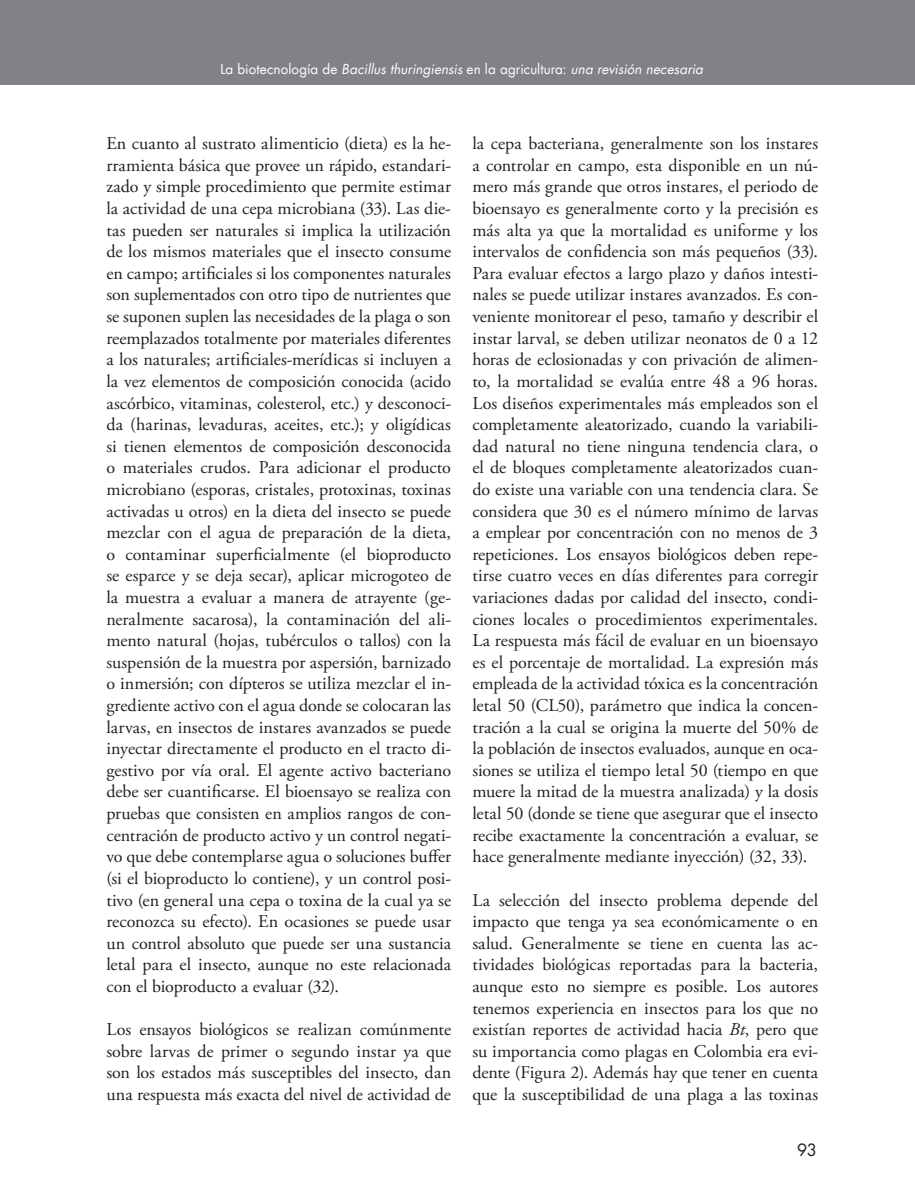
<style>
.page{position:relative;width:915px;height:1191px;background:#fff}
.page>*{position:absolute;margin:0;border:0;box-sizing:border-box;transform-origin:0 0}
.t1{font:18px/21.6px "Adobe Garamond Pro";color:#231f20;text-align:justify}
.t2{font:16.5px "Futura LT";color:#231f20}
.t3{font:italic 13.5px "Futura LT";color:#fff}
.s1{font-style:normal}
.s2{font-style:italic}
</style>
<div class="page">
<div style="left:1px;top:0;width:913px;height:85px;background:#808285"></div>
<p class="t3" style="left:220px;top:61px;width:484px"><span class="s1">La biotecnología de</span> Bacillus thuringiensis <span class="s1">en la agricultura:</span> una revisión necesaria</p>
<p class="t1" style="left:106px;top:133px;width:346px">En cuanto al sustrato alimenticio (dieta) es la he&shy;rramienta básica que provee un rápido, estandari&shy;zado y simple procedimiento que permite estimar la actividad de una cepa microbiana (33). Las die&shy;tas pueden ser naturales si implica la utilización de los mismos materiales que el insecto consume en campo; artificiales si los componentes naturales son suplementados con otro tipo de nutrientes que se suponen suplen las necesidades de la plaga o son reemplazados totalmente por materiales diferentes a los naturales; artificiales-merídicas si incluyen a la vez elementos de composición conocida (acido ascórbico, vitaminas, colesterol, etc.) y desconoci&shy;da (harinas, levaduras, aceites, etc.); y oligídicas si tienen elementos de composición desconocida o materiales crudos. Para adicionar el producto microbiano (esporas, cristales, protoxinas, toxinas activadas u otros) en la dieta del insecto se puede mezclar con el agua de preparación de la dieta, o contaminar superficialmente (el bioproducto se esparce y se deja secar), aplicar microgoteo de la muestra a evaluar a manera de atrayente (ge&shy;neralmente sacarosa), la contaminación del ali&shy;mento natural (hojas, tubérculos o tallos) con la suspensión de la muestra por aspersión, barnizado o inmersión; con dípteros se utiliza mezclar el in&shy;grediente activo con el agua donde se colocaran las larvas, en insectos de instares avanzados se puede inyectar directamente el producto en el tracto di&shy;gestivo por vía oral. El agente activo bacteriano debe ser cuantificarse. El bioensayo se realiza con pruebas que consisten en amplios rangos de con&shy;centración de producto activo y un control negati&shy;vo que debe contemplarse agua o soluciones buffer (si el bioproducto lo contiene), y un control posi&shy;tivo (en general una cepa o toxina de la cual ya se reconozca su efecto). En ocasiones se puede usar un control absoluto que puede ser una sustancia letal para el insecto, aunque no este relacionada con el bioproducto a evaluar (32).</p>
<p class="t1" style="left:106px;top:1019px;width:346px">Los ensayos biológicos se realizan comúnmente sobre larvas de primer o segundo instar ya que son los estados más susceptibles del insecto, dan una respuesta más exacta del nivel de actividad de</p>
<p class="t1" style="left:472px;top:133px;width:347px">la cepa bacteriana, generalmente son los instares a controlar en campo, esta disponible en un nú&shy;mero más grande que otros instares, el periodo de bioensayo es generalmente corto y la precisión es más alta ya que la mortalidad es uniforme y los intervalos de confidencia son más pequeños (33).<br>Para evaluar efectos a largo plazo y daños intesti&shy;nales se puede utilizar instares avanzados. Es con&shy;veniente monitorear el peso, tamaño y describir el instar larval, se deben utilizar neonatos de 0 a 12 horas de eclosionadas y con privación de alimen&shy;to, la mortalidad se evalúa entre 48 a 96 horas.<br>Los diseños experimentales más empleados son el completamente aleatorizado, cuando la variabili&shy;dad natural no tiene ninguna tendencia clara, o el de bloques completamente aleatorizados cuan&shy;do existe una variable con una tendencia clara. Se considera que 30 es el número mínimo de larvas a emplear por concentración con no menos de 3 repeticiones. Los ensayos biológicos deben repe&shy;tirse cuatro veces en días diferentes para corregir variaciones dadas por calidad del insecto, condi&shy;ciones locales o procedimientos experimentales.<br>La respuesta más fácil de evaluar en un bioensayo es el porcentaje de mortalidad. La expresión más empleada de la actividad tóxica es la concentración letal 50 (CL50), parámetro que indica la concen&shy;tración a la cual se origina la muerte del 50% de la población de insectos evaluados, aunque en oca&shy;siones se utiliza el tiempo letal 50 (tiempo en que muere la mitad de la muestra analizada) y la dosis letal 50 (donde se tiene que asegurar que el insecto recibe exactamente la concentración a evaluar, se hace generalmente mediante inyección) (32, 33).</p>
<p class="t1" style="left:472px;top:889px;width:347px">La selección del insecto problema depende del impacto que tenga ya sea económicamente o en salud. Generalmente se tiene en cuenta las ac&shy;tividades biológicas reportadas para la bacteria, aunque esto no siempre es posible. Los autores tenemos experiencia en insectos para los que no existían reportes de actividad hacia <span class="s2">Bt</span>, pero que su importancia como plagas en Colombia era evi&shy;dente (Figura 2). Además hay que tener en cuenta que la susceptibilidad de una plaga a las toxinas</p>
<p class="t2" style="left:796px;top:1139px;width:21px">93</p>
</div>
